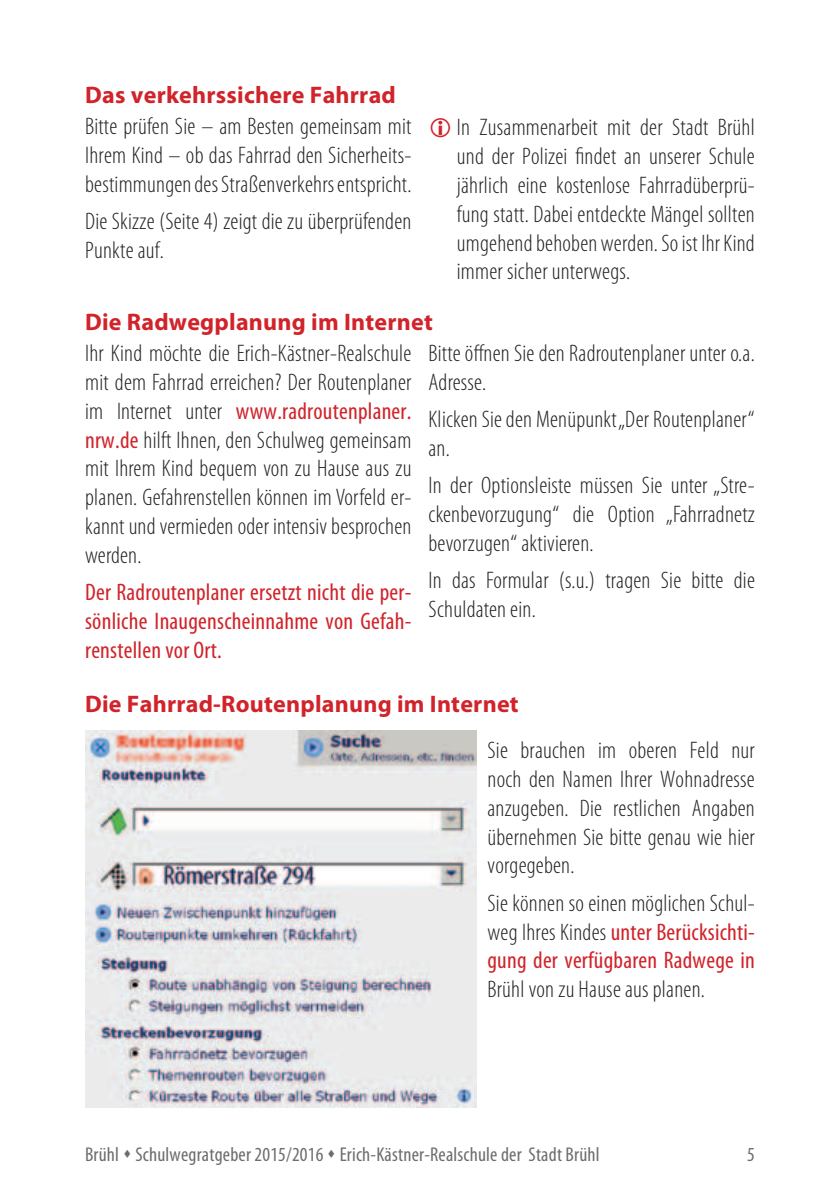
<style>
.page{position:relative;width:840px;height:1191px;background:#fff}
.page>*{position:absolute;margin:0;border:0;box-sizing:border-box;transform-origin:0 0}
.t1{font:300 condensed 24px/28.8px "Myriad Pro";letter-spacing:.01em;color:#231f20;text-align:justify}
.t2{font:condensed 24px/28.8px "Myriad Pro";letter-spacing:.01em;color:#d1232a;text-align:justify}
.t3{font:700 24px "Myriad Pro";letter-spacing:.01em;color:#d1232a}
.t4{font:condensed 20px "Myriad Pro";letter-spacing:.01em;color:#6c6d70}
.s1{font-weight:400;color:#d1232a}
</style>
<div class="page">
<img style="left:85px;top:730px;width:391px;height:377px">
<p class="t3" style="left:85px;top:79px;width:312px">Das verkehrssichere Fahrrad</p>
<p class="t1" style="left:85px;top:112px;width:327px">Bitte prüfen Sie – am Besten gemeinsam mit Ihrem Kind – ob das Fahrrad den Sicherheits&shy;bestimmungen des Straßenverkehrs entspricht.</p>
<p class="t1" style="left:85px;top:207px;width:327px">Die Skizze (Seite 4) zeigt die zu überprüfenden<br>Punkte auf.</p>
<p class="t1" style="left:456px;top:113px;width:299px">In Zusammenarbeit mit der Stadt Brühl und der Polizei findet an unserer Schule jährlich eine kostenlose Fahrradüberprü&shy;fung statt. Dabei entdeckte Mängel sollten umgehend behoben werden. So ist Ihr Kind immer sicher unterwegs.</p>
<p class="t3" style="left:85px;top:306px;width:349px">Die Radwegplanung im Internet</p>
<p class="t1" style="left:85px;top:339px;width:328px">Ihr Kind möchte die Erich-Kästner-Realschule mit dem Fahrrad erreichen? Der Routenplaner im Internet unter <span class="s1">www.radroutenplaner. nrw.de</span> hilft Ihnen, den Schulweg gemeinsam mit Ihrem Kind bequem von zu Hause aus zu planen. Gefahrenstellen können im Vorfeld er&shy;kannt und vermieden oder intensiv besprochen werden.</p>
<p class="t2" style="left:85px;top:577px;width:327px">Der Radroutenplaner ersetzt nicht die per&shy;sönliche Inaugenscheinnahme von Gefah&shy;renstellen vor Ort.</p>
<p class="t1" style="left:428px;top:339px;width:327px">Bitte öffnen Sie den Radroutenplaner unter o.a.<br>Adresse.</p>
<p class="t1" style="left:428px;top:405px;width:328px">Klicken Sie den Menüpunkt „Der Routenplaner“ an.</p>
<p class="t1" style="left:428px;top:471px;width:328px">In der Optionsleiste müssen Sie unter „Stre&shy;ckenbevorzugung“ die Option „Fahrradnetz bevorzugen“ aktivieren.</p>
<p class="t1" style="left:428px;top:566px;width:328px">In das Formular (s.u.) tragen Sie bitte die<br>Schuldaten ein.</p>
<p class="t3" style="left:85px;top:688px;width:435px">Die Fahrrad-Routenplanung im Internet</p>
<p class="t1" style="left:487px;top:736px;width:269px">Sie brauchen im oberen Feld nur noch den Namen Ihrer Wohnadresse anzugeben. Die restlichen Angaben übernehmen Sie bitte genau wie hier vorgegeben.</p>
<p class="t1" style="left:487px;top:888px;width:269px">Sie können so einen möglichen Schul&shy;weg Ihres Kindes <span class="s1">unter Berücksichti&shy;gung der verfügbaren Radwege in</span></p>
<p class="t1" style="left:487px;top:974px;width:219px">Brühl von zu Hause aus planen.</p>
<p class="t4" style="left:85px;top:1142px;width:515px">Brühl ▲ Schulwegratgeber 2015/2016 ▲ Erich-Kästner-Realschule der Stadt Brühl</p>
<p class="t4" style="left:746px;top:1141px;width:9px">5</p>
</div>
